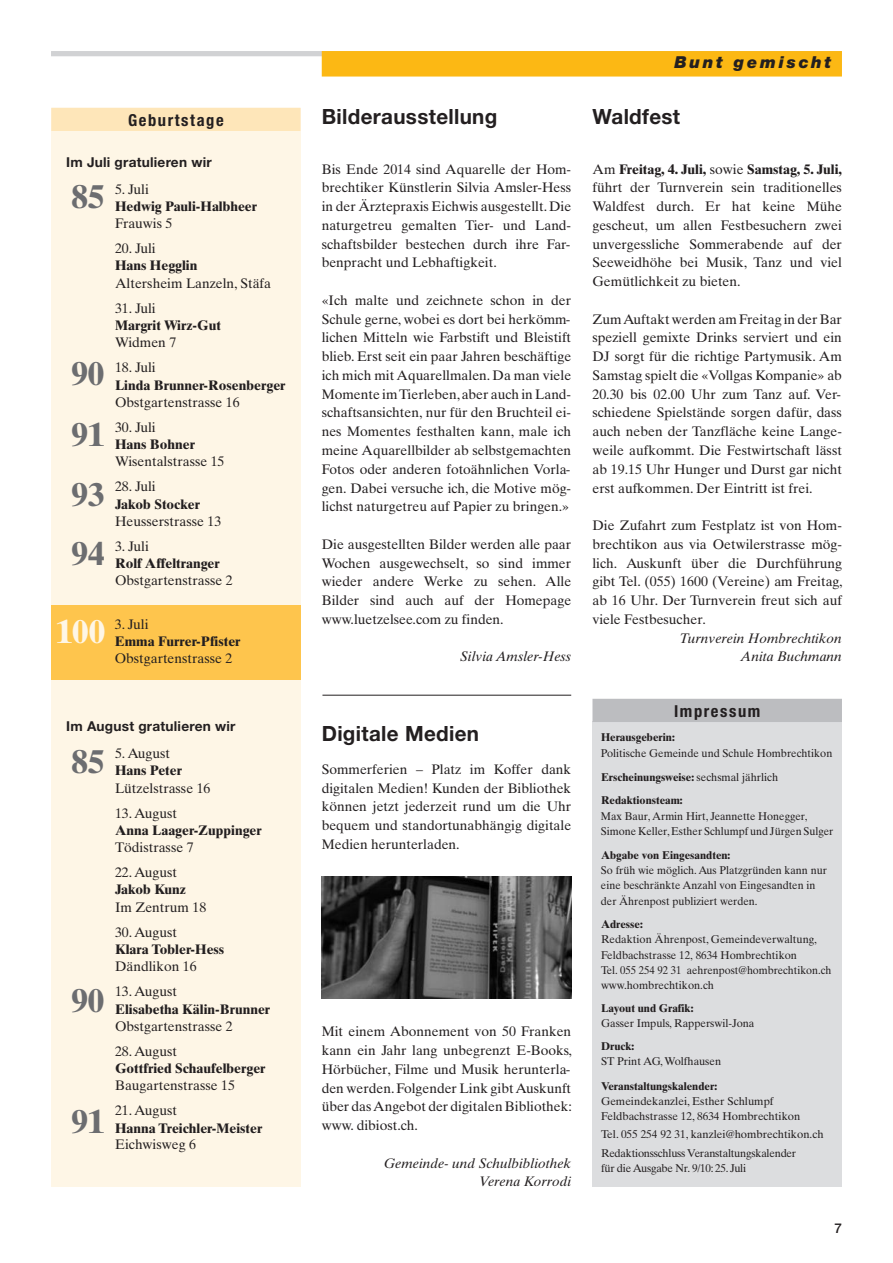
<style>
.page{position:relative;width:893px;height:1263px;background:#fff}
.page>*{position:absolute;margin:0;border:0;box-sizing:border-box;transform-origin:0 0}
.t1{font:700 33px/59.2px "Times Ten";color:#6c6d70}
.t2{font:700 33px "Times Ten";color:#fef6e6}
.t3{font:700 21px "Helvetica Neue LT";letter-spacing:.015em;color:#231f20}
.t4{font:700 condensed 16.5px "Helvetica Neue";letter-spacing:.095em;color:#231f20}
.t5{font:italic 900 16.5px "Helvetica Neue LT";letter-spacing:.165em;color:#231f20}
.t6{font:13.8px/18.8px "Times Ten";color:#231f20;text-align:justify}
.t7{font:700 13.8px "Times Ten";color:#231f20}
.t8{font:italic 13.8px/18.8px "Times Ten";color:#231f20;text-align:right}
.t9{font:700 13.65px "Helvetica Neue LT";letter-spacing:.015em;color:#231f20}
.t10{font:500 13.5px "Helvetica Neue";color:#231f20}
.t11{font:11.25px/15.1px "Times Ten";color:#231f20}
.t12{font:11.25px/15.1px "Times Ten";color:#231f20;scale:.96 1}
.t13{font:11.25px/19.5px "Times Ten";letter-spacing:-.02em;color:#231f20}
.t14{font:700 11.25px "Times Ten";color:#231f20}
.s1{font-weight:700}
</style>
<div class="page">
<div style="left:51px;top:51px;width:791px;height:5px;background:#d1d2d4"></div>
<div style="left:322px;top:51px;width:520px;height:26px;background:#fcb814"></div>
<div style="left:592px;top:721px;width:250px;height:465px;background:#dcdddf"></div>
<div style="left:592px;top:699px;width:250px;height:23px;background:#bcbdc0"></div>
<div style="left:51px;top:108px;width:249px;height:1078px;background:#fef6e6"></div>
<div style="left:51px;top:108px;width:249px;height:23px;background:#fee6b9"></div>
<div style="left:51px;top:605px;width:249px;height:75px;background:#fec54d"></div>
<img style="left:322px;top:877px;width:249px;height:122px">
<hr style="left:322px;top:695px;width:249px;height:1px;background:#231f20">
<p class="t4" style="left:128px;top:106px;width:97px">Geburtstage</p>
<p class="t9" style="left:66px;top:157px;width:147px">Im Juli gratulieren wir</p>
<p class="t6" style="left:115px;top:181px;width:35px">5. Juli</p>
<p class="t7" style="left:115px;top:201px;width:144px">Hedwig Pauli-Halbheer</p>
<p class="t6" style="left:115px;top:216px;width:59px">Frauwis 5</p>
<p class="t6" style="left:115px;top:241px;width:42px">20. Juli</p>
<p class="t7" style="left:115px;top:261px;width:84px">Hans Hegglin</p>
<p class="t6" style="left:115px;top:275px;width:157px">Altersheim Lanzeln, Stäfa</p>
<p class="t6" style="left:115px;top:300px;width:42px">31. Juli</p>
<p class="t7" style="left:115px;top:320px;width:107px">Margrit Wirz-Gut</p>
<p class="t6" style="left:115px;top:335px;width:63px">Widmen 7</p>
<p class="t6" style="left:115px;top:360px;width:42px">18. Juli</p>
<p class="t7" style="left:115px;top:380px;width:172px">Linda Brunner-Rosenberger</p>
<p class="t6" style="left:115px;top:394px;width:126px">Obstgartenstrasse 16</p>
<p class="t6" style="left:115px;top:419px;width:42px">30. Juli</p>
<p class="t7" style="left:115px;top:439px;width:82px">Hans Bohner</p>
<p class="t6" style="left:115px;top:454px;width:111px">Wisentalstrasse 15</p>
<p class="t6" style="left:115px;top:479px;width:42px">28. Juli</p>
<p class="t7" style="left:115px;top:499px;width:86px">Jakob Stocker</p>
<p class="t6" style="left:115px;top:513px;width:108px">Heusserstrasse 13</p>
<p class="t6" style="left:115px;top:538px;width:35px">3. Juli</p>
<p class="t7" style="left:115px;top:558px;width:106px">Rolf Affeltranger</p>
<p class="t6" style="left:115px;top:573px;width:119px">Obstgartenstrasse 2</p>
<h1 class="t1" style="left:71px;top:171px;width:35px">85</h1>
<h1 class="t1" style="left:71px;top:348px;width:35px">90</h1>
<h1 class="t1" style="left:71px;top:409px;width:35px">91</h1>
<h1 class="t1" style="left:71px;top:469px;width:35px">93<br>94</h1>
<h1 class="t2" style="left:56px;top:620px;width:51px">100</h1>
<p class="t6" style="left:115px;top:616px;width:35px">3. Juli</p>
<p class="t7" style="left:115px;top:636px;width:127px">Emma Furrer-Pfister</p>
<p class="t6" style="left:115px;top:650px;width:119px">Obstgartenstrasse 2</p>
<p class="t9" style="left:66px;top:721px;width:171px">Im August gratulieren wir</p>
<p class="t6" style="left:115px;top:745px;width:56px">5. August</p>
<p class="t7" style="left:115px;top:766px;width:69px">Hans Peter</p>
<p class="t6" style="left:115px;top:780px;width:97px">Lützelstrasse 16</p>
<p class="t6" style="left:115px;top:805px;width:63px">13. August</p>
<p class="t7" style="left:115px;top:825px;width:148px">Anna Laager-Zuppinger</p>
<p class="t6" style="left:115px;top:839px;width:80px">Tödistrasse 7</p>
<p class="t6" style="left:115px;top:864px;width:63px">22. August</p>
<p class="t7" style="left:115px;top:885px;width:72px">Jakob Kunz</p>
<p class="t6" style="left:115px;top:899px;width:93px">Im Zentrum 18</p>
<p class="t6" style="left:115px;top:924px;width:63px">30. August</p>
<p class="t7" style="left:115px;top:944px;width:111px">Klara Tobler-Hess</p>
<p class="t6" style="left:115px;top:958px;width:83px">Dändlikon 16</p>
<p class="t6" style="left:115px;top:983px;width:63px">13. August</p>
<p class="t7" style="left:115px;top:1004px;width:157px">Elisabetha Kälin-Brunner</p>
<p class="t6" style="left:115px;top:1018px;width:119px">Obstgartenstrasse 2</p>
<p class="t6" style="left:115px;top:1043px;width:63px">28. August</p>
<p class="t7" style="left:115px;top:1063px;width:152px">Gottfried Schaufelberger</p>
<p class="t6" style="left:115px;top:1077px;width:121px">Baugartenstrasse 15</p>
<p class="t6" style="left:115px;top:1102px;width:63px">21. August</p>
<p class="t7" style="left:115px;top:1123px;width:149px">Hanna Treichler-Meister</p>
<p class="t6" style="left:115px;top:1136px;width:82px">Eichwisweg 6</p>
<h1 class="t1" style="left:71px;top:736px;width:35px">85</h1>
<h1 class="t1" style="left:71px;top:975px;width:35px">90</h1>
<h1 class="t1" style="left:71px;top:1095px;width:35px">91</h1>
<h2 class="t3" style="left:322px;top:109px;width:177px">Bilderausstellung</h2>
<p class="t6" style="left:322px;top:161px;width:251px">Bis Ende 2014 sind Aquarelle der Hom&shy;brechtiker Künstlerin Silvia Amsler-Hess in der Ärztepraxis Eichwis ausgestellt.Die naturgetreu gemalten Tier- und Land&shy;schaftsbilder bestechen durch ihre Far&shy;benpracht und Lebhaftigkeit.</p>
<p class="t6" style="left:322px;top:292px;width:251px">«Ich malte und zeichnete schon in der Schule gerne, wobei es dort bei herkömm&shy;lichen Mitteln wie Farbstift und Bleistift blieb. Erst seit ein paar Jahren beschäftige ich mich mit Aquarellmalen. Da man viele Momente imTierleben,aber auch in Land&shy;schaftsansichten, nur für den Bruchteil ei&shy;nes Momentes festhalten kann, male ich meine Aquarellbilder ab selbstgemachten Fotos oder anderen fotoähnlichen Vorla&shy;gen. Dabei versuche ich, die Motive mög&shy;lichst naturgetreu auf Papier zu bringen.»</p>
<p class="t6" style="left:322px;top:536px;width:251px">Die ausgestellten Bilder werden alle paar Wochen ausgewechselt, so sind immer wieder andere Werke zu sehen. Alle Bilder sind auch auf der Homepage www.luetzelsee.com zu finden.</p>
<p class="t8" style="left:460px;top:648px;width:112px">Silvia Amsler-Hess</p>
<h2 class="t3" style="left:322px;top:726px;width:159px">Digitale Medien</h2>
<p class="t6" style="left:322px;top:761px;width:251px">Sommerferien – Platz im Koffer dank digitalen Medien! Kunden der Bibliothek können jetzt jederzeit rund um die Uhr bequem und standortunabhängig digitale Medien herunterladen.</p>
<p class="t6" style="left:322px;top:1023px;width:252px">Mit einem Abonnement von 50 Franken kann ein Jahr lang unbegrenzt E-Books, Hörbücher, Filme und Musik herunterla&shy;den werden.Folgender Link gibtAuskunft über dasAngebot der digitalen Bibliothek: www. dibiost.ch.</p>
<p class="t8" style="left:384px;top:1155px;width:189px">Gemeinde- und Schulbibliothek<br>Verena Korrodi</p>
<p class="t5" style="left:674px;top:56px;width:158px">Bunt gemischt</p>
<h2 class="t3" style="left:592px;top:109px;width:89px">Waldfest</h2>
<p class="t6" style="left:592px;top:161px;width:251px">Am <span class="s1">Freitag, 4. Juli,</span> sowie <span class="s1">Samstag, 5. Juli, </span>führt der Turnverein sein traditionelles Waldfest durch. Er hat keine Mühe gescheut, um allen Festbesuchern zwei unvergessliche Sommerabende auf der Seeweidhöhe bei Musik, Tanz und viel Gemütlichkeit zu bieten.</p>
<p class="t6" style="left:592px;top:311px;width:251px">ZumAuftakt werden am Freitag in der Bar speziell gemixte Drinks serviert und ein DJ sorgt für die richtige Partymusik. Am Samstag spielt die «Vollgas Kompanie» ab 20.30 bis 02.00 Uhr zum Tanz auf. Ver&shy;schiedene Spielstände sorgen dafür, dass auch neben der Tanzfläche keine Lange&shy;weile aufkommt. Die Festwirtschaft lässt ab 19.15 Uhr Hunger und Durst gar nicht erst aufkommen. Der Eintritt ist frei.</p>
<p class="t6" style="left:592px;top:517px;width:252px">Die Zufahrt zum Festplatz ist von Hom&shy;brechtikon aus via Oetwilerstrasse mög&shy;lich. Auskunft über die Durchführung gibt Tel. (055) 1600 (Vereine) am Freitag, ab 16 Uhr. Der Turnverein freut sich auf viele Festbesucher.</p>
<p class="t8" style="left:680px;top:630px;width:164px">Turnverein Hombrechtikon<br>Anita Buchmann</p>
<p class="t4" style="left:674px;top:697px;width:88px">Impressum</p>
<p class="t14" style="left:601px;top:733px;width:75px">Herausgeberin:</p>
<p class="t11" style="left:601px;top:742px;width:233px;line-height:23.9px">Politische Gemeinde und Schule Hombrechtikon<br><span class="s1">Erscheinungsweise:</span> sechsmal jährlich<br><span class="s1">Redaktionsteam:</span></p>
<p class="t12" style="left:601px;top:809px;width:244px">Max Baur, Armin Hirt, Jeannette Honegger,<br>Simone Keller,Esther Schlumpf und Jürgen Sulger</p>
<p class="t14" style="left:601px;top:851px;width:131px">Abgabe von Eingesandten:</p>
<p class="t12" style="left:601px;top:864px;width:237px">So früh wie möglich. Aus Platzgründen kann nur eine beschränkte Anzahl von Eingesandten in der Ährenpost publiziert werden.</p>
<p class="t14" style="left:601px;top:920px;width:43px">Adresse:</p>
<p class="t11" style="left:601px;top:933px;width:232px">Redaktion Ährenpost, Gemeindeverwaltung, Feldbachstrasse 12, 8634 Hombrechtikon<br>Tel. 055 254 92 31 aehrenpost@hombrechtikon.ch www.hombrechtikon.ch</p>
<p class="t14" style="left:601px;top:1004px;width:94px">Layout und Grafik:</p>
<p class="t11" style="left:601px;top:1017px;width:155px">Gasser Impuls, Rapperswil-Jona</p>
<p class="t14" style="left:601px;top:1042px;width:35px">Druck:</p>
<p class="t11" style="left:601px;top:1055px;width:122px">ST Print AG,Wolfhausen</p>
<p class="t14" style="left:601px;top:1082px;width:118px">Veranstaltungskalender:</p>
<p class="t11" style="left:601px;top:1095px;width:201px">Gemeindekanzlei, Esther Schlumpf<br>Feldbachstrasse 12, 8634 Hombrechtikon</p>
<p class="t13" style="left:601px;top:1125px;width:224px">Tel. 055 254 92 31, kanzlei@hombrechtikon.ch<br>Redaktionsschluss Veranstaltungskalender</p>
<p class="t13" style="left:601px;top:1160px;width:147px">für die Ausgabe Nr. 9/10: 25. Juli</p>
<p class="t10" style="left:834px;top:1218px;width:9px">7</p>
</div>
